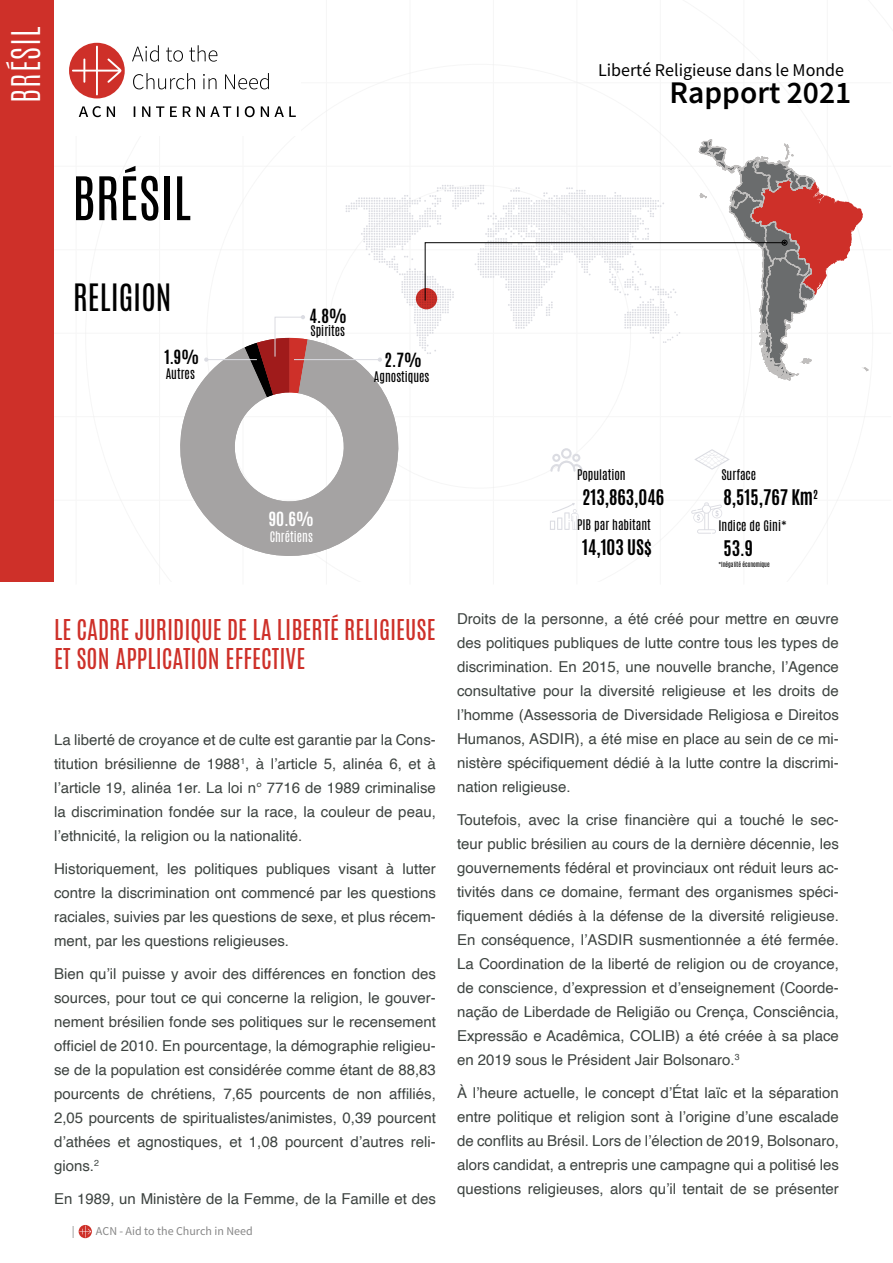
<style>
.page{position:relative;width:893px;height:1263px;background:#fff}
.page>*{position:absolute;margin:0;border:0;box-sizing:border-box;transform-origin:0 0}
.t1{font:51px "Antonio";color:#000}
.t2{font:300 33px "Antonio";letter-spacing:.025em;color:#fff}
.t3{font:600 31.5px "Source Sans Pro";color:#000}
.t4{font:31.5px "Antonio";color:#000}
.t5{font:24px/28.8px "Antonio";color:#ce3029}
.t6{font:700 18px "Antonio";color:#000}
.t7{font:18px "Source Sans Pro";color:#000}
.t8{font:700 16.35px "Antonio";color:#000}
.t9{font:700 16.35px "Antonio";color:#fff}
.t10{font:15px/24px "Helvetica";color:#3d4340;text-align:justify}
.t11{font:12.3px "Antonio";color:#000}
.t12{font:12.3px "Antonio";color:#fff}
.t13{font:12px "Source Sans Pro";color:#878787}
.t14{font:6px "Antonio";color:#000}
</style>
<div class="page">
<svg style="left:79px;top:1225px;width:12px;height:12px"></svg>
<hr style="left:76px;top:0;width:1px;height:584px;background:#ededed">
<hr style="left:159px;top:0;width:1px;height:584px;background:#ededed">
<hr style="left:243px;top:0;width:1px;height:584px;background:#ededed">
<hr style="left:326px;top:0;width:1px;height:584px;background:#ededed">
<hr style="left:410px;top:0;width:1px;height:584px;background:#ededed">
<hr style="left:493px;top:0;width:1px;height:584px;background:#ededed">
<hr style="left:577px;top:0;width:1px;height:584px;background:#ededed">
<hr style="left:660px;top:0;width:1px;height:584px;background:#ededed">
<hr style="left:744px;top:0;width:1px;height:584px;background:#ededed">
<hr style="left:827px;top:0;width:1px;height:584px;background:#ededed">
<div style="left:0;top:0;width:53px;height:581px;background:#ce3029"></div>
<div style="left:54px;top:0;width:247px;height:136px;background:#fff"></div>
<svg style="left:132px;top:45px;width:164px;height:72px"></svg>
<svg style="left:79px;top:106px;width:36px;height:11px"></svg>
<div style="left:69px;top:43px;width:56px;height:55px;background:#ce3029;border-radius:50%"></div>
<svg style="left:72px;top:46px;width:49px;height:49px"></svg>
<svg style="left:550px;top:448px;width:32px;height:24px"></svg>
<svg style="left:550px;top:503px;width:28px;height:27px"></svg>
<svg style="left:691px;top:502px;width:31px;height:32px"></svg>
<svg style="left:694px;top:449px;width:36px;height:21px"></svg>
<svg style="left:180px;top:339px;width:219px;height:225px;fill:#a5a3a3"></svg>
<svg style="left:245px;top:315px;width:63px;height:82px"></svg>
<svg style="left:204px;top:357px;width:4px;height:5px"></svg>
<hr style="left:206px;top:359px;width:51px;height:1px;background:#dbdce2">
<svg style="left:346px;top:140px;width:522px;height:240px"></svg>
<hr style="left:294px;top:359px;width:86px;height:1px;background:#dbdce2">
<h2 class="t2" style="left:2px;top:103px;width:77px;rotate:-90deg">BRÉSIL</h2>
<h1 class="t1" style="left:72px;top:161px;width:121px">BRÉSIL</h1>
<h3 class="t4" style="left:73px;top:274px;width:100px">RELIGION</h3>
<p class="t8" style="left:164px;top:344px;width:36px">1.9%</p>
<p class="t11" style="left:166px;top:365px;width:31px">Autres</p>
<p class="t8" style="left:310px;top:303px;width:39px">4.8%</p>
<p class="t11" style="left:310px;top:321px;width:36px">Spirites</p>
<p class="t8" style="left:385px;top:347px;width:39px">2.7%</p>
<p class="t11" style="left:374px;top:368px;width:57px">Agnostiques</p>
<p class="t7" style="left:598px;top:59px;width:248px">Liberté Religieuse dans le Monde</p>
<h3 class="t3" style="left:670px;top:72px;width:183px">Rapport 2021</h3>
<p class="t9" style="left:269px;top:506px;width:47px">90.6%</p>
<p class="t12" style="left:270px;top:528px;width:45px">Chrétiens</p>
<h3 class="t5" style="left:54px;top:615px;width:383px">LE CADRE JURIDIQUE DE LA LIBERTÉ RELIGIEUSE<br>ET SON APPLICATION EFFECTIVE</h3>
<p class="t10" style="left:54px;top:728px;width:383px">La liberté de croyance et de culte est garantie par la Cons&shy;titution brésilienne de 1988<sup>1</sup>, à l’article 5, alinéa 6, et à l’article 19, alinéa 1er. La loi n° 7716 de 1989 criminalise la discrimination fondée sur la race, la couleur de peau, l’ethnicité, la religion ou la nationalité.</p>
<p class="t10" style="left:54px;top:857px;width:383px">Historiquement, les politiques publiques visant à lutter contre la discrimination ont commencé par les questions raciales, suivies par les questions de sexe, et plus récem&shy;ment, par les questions religieuses.</p>
<p class="t10" style="left:54px;top:962px;width:383px">Bien qu’il puisse y avoir des différences en fonction des sources, pour tout ce qui concerne la religion, le gouver&shy;nement brésilien fonde ses politiques sur le recensement officiel de 2010. En pourcentage, la démographie religieu&shy;se de la population est considérée comme étant de 88,83 pourcents de chrétiens, 7,65 pourcents de non affiliés, 2,05 pourcents de spiritualistes/animistes, 0,39 pourcent d’athées et agnostiques, et 1,08 pourcent d’autres reli&shy;gions.<sup>2</sup></p>
<p class="t10" style="left:54px;top:1187px;width:383px">En 1989, un Ministère de la Femme, de la Famille et des</p>
<p class="t13" style="left:72px;top:1223px;width:4px">|</p>
<p class="t13" style="left:96px;top:1223px;width:158px">ACN - Aid to the Church in Need</p>
<p class="t11" style="left:577px;top:465px;width:50px">Population</p>
<p class="t11" style="left:721px;top:465px;width:36px">Surface</p>
<p class="t6" style="left:582px;top:484px;width:84px">213,863,046</p>
<p class="t6" style="left:723px;top:484px;width:96px">8,515,767 Km<sup>2</sup></p>
<p class="t11" style="left:577px;top:516px;width:75px">PIB par habitant</p>
<p class="t6" style="left:582px;top:534px;width:71px">14,103 US$</p>
<p class="t11" style="left:718px;top:516px;width:70px">Indice de Gini*</p>
<p class="t14" style="left:718px;top:560px;width:53px">*Inégalité économique</p>
<p class="t6" style="left:723px;top:535px;width:31px">53.9</p>
<p class="t10" style="left:457px;top:607px;width:383px">Droits de la personne, a été créé pour mettre en œuvre des politiques publiques de lutte contre tous les types de discrimination. En 2015, une nouvelle branche, l’Agence consultative pour la diversité religieuse et les droits de l’homme (Assessoria de Diversidade Religiosa e Direitos Humanos, ASDIR), a été mise en place au sein de ce mi&shy;nistère spécifiquement dédié à la lutte contre la discrimi&shy;nation religieuse.</p>
<p class="t10" style="left:457px;top:808px;width:383px">Toutefois, avec la crise financière qui a touché le sec&shy;teur public brésilien au cours de la dernière décennie, les gouvernements fédéral et provinciaux ont réduit leurs ac&shy;tivités dans ce domaine, fermant des organismes spéci&shy;fiquement dédiés à la défense de la diversité religieuse.<br>En conséquence, l’ASDIR susmentionnée a été fermée.<br>La Coordination de la liberté de religion ou de croyance, de conscience, d’expression et d’enseignement (Coorde&shy;nação de Liberdade de Religião ou Crença, Consciência, Expressão e Acadêmica, COLIB) a été créée à sa place en 2019 sous le Président Jair Bolsonaro.<sup>3</sup></p>
<p class="t10" style="left:457px;top:1081px;width:383px">À l’heure actuelle, le concept d’État laïc et la séparation entre politique et religion sont à l’origine d’une escalade de conflits au Brésil. Lors de l’élection de 2019, Bolsonaro, alors candidat, a entrepris une campagne qui a politisé les questions religieuses, alors qu’il tentait de se présenter</p>
</div>
